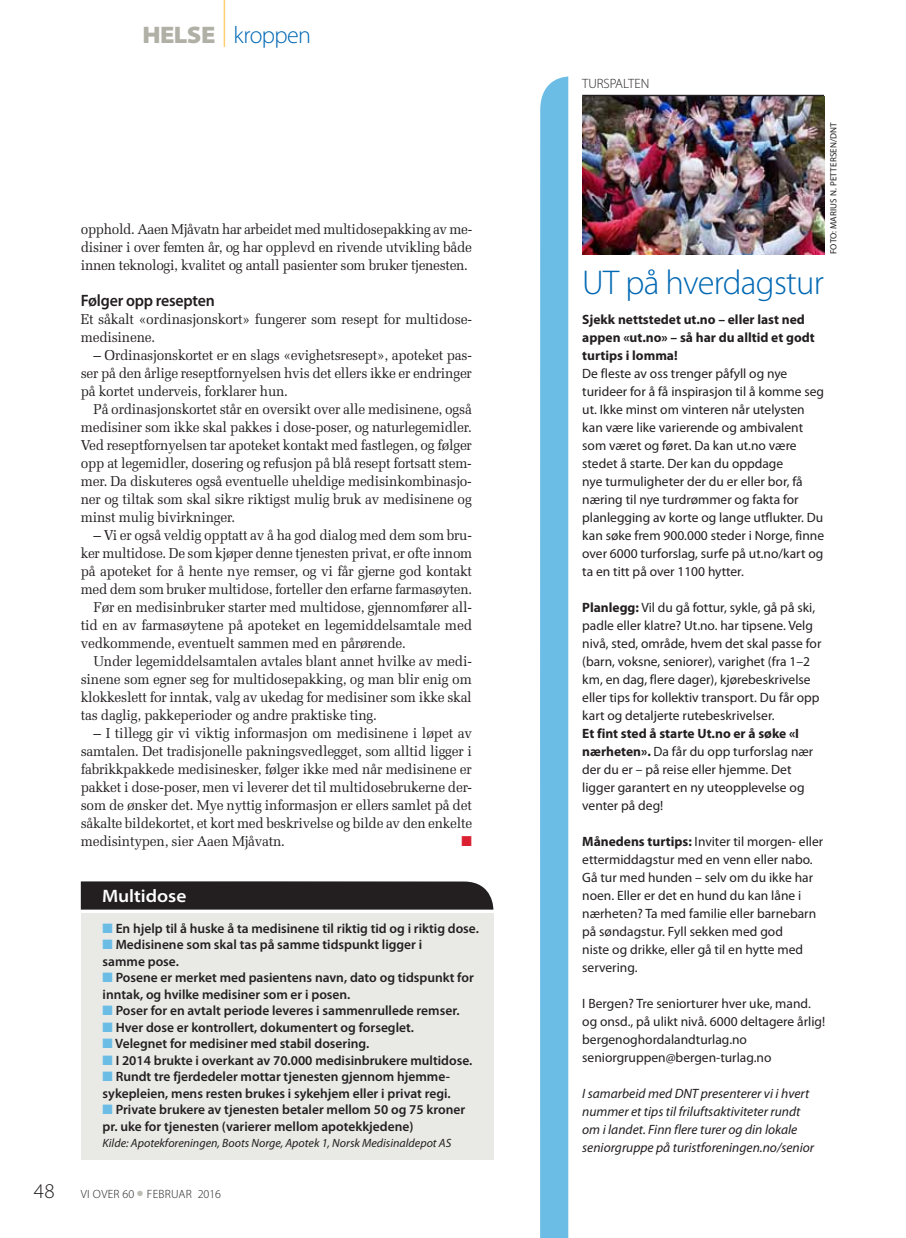
<style>
.page{position:relative;width:906px;height:1238px;background:#fff}
.page>*{position:absolute;margin:0;border:0;box-sizing:border-box;transform-origin:0 0}
.t1{font:300 34.5px "Myriad Pro";letter-spacing:-.02em;color:#0168b3}
.t2{font:300 24px "Myriad Pro";color:#0168b3}
.t3{font:600 semi-expanded 18px "Myriad Pro";color:#fff}
.t4{font:600 16.5px "Myriad Pro";letter-spacing:-.015em;color:#231f20;scale:.96 1}
.t5{font:14.25px/18px "Melior LT Std";letter-spacing:-.015em;color:#231f20;text-align:justify;scale:.96 1}
.t6{font:14.25px/18px "Melior LT Std";letter-spacing:-.015em;color:#231f20}
.t7{font:14.25px "Melior LT Std";letter-spacing:-.015em;color:#231f20;scale:.95 1}
.t8{font:14.25px "Zapf Dingbats Std";color:#da2031;scale:.96 1}
.t9{font:13.5px/18px "Myriad Pro";color:#231f20}
.t10{font:600 13.5px/16.5px "Myriad Pro";color:#231f20}
.t11{font:italic 13.5px/18px "Myriad Pro";color:#231f20}
.t12{font:700 13.5px/18px "Myriad Pro";color:#231f20}
.t13{font:300 13.5px "Myriad Pro";color:#231f20}
.t14{font:italic 12px "Myriad Pro";color:#231f20}
.t15{font:300 12px "Myriad Pro";letter-spacing:.02em;color:#231f20}
.t16{font:9px "Myriad Pro";letter-spacing:.02em;color:#231f20}
.s1{font-weight:900;font-stretch:semi-expanded;color:#b0b0a6}
.s2{color:#6bbde5}
.s3{font-size:21px}
.s4{color:#bcbcb4}
.s5{font-weight:700}
</style>
<div class="page">
<div style="left:81px;top:881px;width:413px;height:28px;background:#231f20"></div>
<div style="left:81px;top:913px;width:412px;height:246px;background:#e9e9e6"></div>
<svg style="left:540px;top:76px;width:28px;height:1161px;background:#6ebee5"></svg>
<hr style="left:224px;top:0;width:1px;height:47px;background:#fece70">
<img style="left:582px;top:96px;width:242px;height:158px">
<hr style="left:582px;top:95px;width:242px;height:1px;background:#231f20">
<h2 class="t2" style="left:142px;top:21px;width:170px"><span class="s1">HELSE</span> kroppen</h2>
<p class="t5" style="left:81px;top:220px;width:409px">opphold. Aaen Mjåvatn har arbeidet med multidosepakking av me&shy;disiner i over femten år, og har opplevd en rivende utvikling både innen teknologi, kvalitet og antall pasienter som bruker tjenesten.</p>
<p class="t4" style="left:81px;top:290px;width:141px">Følger opp resepten</p>
<p class="t6" style="left:81px;top:310px;width:391px">Et såkalt «ordinasjonskort» fungerer som resept for multidose&shy;medisinene.</p>
<p class="t5" style="left:81px;top:346px;width:409px;text-indent:13px">– Ordinasjonskortet er en slags «evighetsresept», apoteket pas&shy;ser på den årlige reseptfornyelsen hvis det ellers ikke er endringer på kortet underveis, forklarer hun.</p>
<p class="t5" style="left:81px;top:400px;width:409px;text-indent:13px">På ordinasjonskortet står en oversikt over alle medisinene, også medisiner som ikke skal pakkes i dose-poser, og naturlegemidler.<br>Ved reseptfornyelsen tar apoteket kontakt med fastlegen, og følger opp at legemidler, dosering og refusjon på blå resept fortsatt stem&shy;mer. Da diskuteres også eventuelle uheldige medisinkombinasjo&shy;ner og tiltak som skal sikre riktigst mulig bruk av medisinene og minst mulig bivirkninger.</p>
<p class="t5" style="left:94px;top:526px;width:396px">– Vi er også veldig opptatt av å ha god dialog med dem som bru-</p>
<p class="t7" style="left:81px;top:545px;width:413px">ker multidose. De som kjøper denne tjenesten privat, er ofte innom</p>
<p class="t5" style="left:81px;top:562px;width:409px">på apoteket for å hente nye remser, og vi får gjerne god kontakt</p>
<p class="t7" style="left:81px;top:581px;width:413px">med dem som bruker multidose, forteller den erfarne farmasøyten.</p>
<p class="t5" style="left:94px;top:598px;width:395px">Før en medisinbruker starter med multidose, gjennomfører all-</p>
<p class="t6" style="left:81px;top:616px;width:393px">tid en av farmasøytene på apoteket en legemiddelsamtale med</p>
<p class="t5" style="left:81px;top:634px;width:340px">vedkommende, eventuelt sammen med en pårørende.</p>
<p class="t5" style="left:94px;top:652px;width:395px">Under legemiddelsamtalen avtales blant annet hvilke av medi-</p>
<p class="t5" style="left:81px;top:670px;width:409px">sinene som egner seg for multidosepakking, og man blir enig om</p>
<p class="t5" style="left:81px;top:688px;width:409px">klokkeslett for inntak, valg av ukedag for medisiner som ikke skal</p>
<p class="t5" style="left:81px;top:706px;width:310px">tas daglig, pakkeperioder og andre praktiske ting.</p>
<p class="t6" style="left:81px;top:724px;width:393px;text-align:justify;text-indent:13px">– I tillegg gir vi viktig informasjon om medisinene i løpet av samtalen. Det tradisjonelle pakningsvedlegget, som alltid ligger i fabrikkpakkede medisinesker, følger ikke med når medisinene er pakket i dose-poser, men vi leverer det til multidosebrukerne der&shy;som de ønsker det. Mye nyttig informasjon er ellers samlet på det såkalte bildekortet, et kort med beskrivelse og bilde av den enkelte medisintypen, sier Aaen Mjåvatn.</p>
<p class="t8" style="left:461px;top:834px;width:12px">■</p>
<h3 class="t3" style="left:102px;top:886px;width:86px">Multidose</h3>
<p class="t10" style="left:103px;top:919px;width:378px"><span class="s2">■</span> En hjelp til å huske å ta medisinene til riktig tid og i riktig dose.</p>
<p class="t10" style="left:103px;top:936px;width:321px"><span class="s2">■</span> Medisinene som skal tas på samme tidspunkt ligger i samme pose.</p>
<p class="t10" style="left:103px;top:969px;width:373px"><span class="s2">■</span> Posene er merket med pasientens navn, dato og tidspunkt for inntak, og hvilke medisiner som er i posen.</p>
<p class="t10" style="left:103px;top:1002px;width:358px"><span class="s2">■</span> Poser for en avtalt periode leveres i sammenrullede remser.</p>
<p class="t10" style="left:103px;top:1018px;width:313px"><span class="s2">■</span> Hver dose er kontrollert, dokumentert og forseglet.</p>
<p class="t10" style="left:103px;top:1035px;width:268px"><span class="s2">■</span> Velegnet for medisiner med stabil dosering.</p>
<p class="t10" style="left:103px;top:1051px;width:371px"><span class="s2">■</span> I 2014 brukte i overkant av 70.000 medisinbrukere multidose.</p>
<p class="t10" style="left:103px;top:1068px;width:350px"><span class="s2">■</span> Rundt tre fjerdedeler mottar tjenesten gjennom hjemme&shy;sykepleien, mens resten brukes i sykehjem eller i privat regi.</p>
<p class="t10" style="left:103px;top:1101px;width:364px"><span class="s2">■</span> Private brukere av tjenesten betaler mellom 50 og 75 kroner pr. uke for tjenesten (varierer mellom apotekkjedene)</p>
<p class="t14" style="left:103px;top:1135px;width:350px">Kilde: Apotekforeningen, Boots Norge, Apotek 1, Norsk Medisinaldepot AS</p>
<p class="t15" style="left:34px;top:1186px;width:189px"><span class="s3">48</span> vi over 60 <span class="s4">●</span> februar 2016</p>
<p class="t13" style="left:582px;top:76px;width:14px">TURSP</p>
<p class="t13" style="left:615px;top:76px;width:27px">ALTEN</p>
<p class="t16" style="left:828px;top:254px;width:133px;rotate:-90deg">Foto: Marius N. Pettersen/DNT</p>
<h1 class="t1" style="left:582px;top:263px;width:243px">UT på hverdagstur</h1>
<p class="t12" style="left:582px;top:310px;width:234px">Sjekk nettstedet ut.no – eller last ned appen «ut.no» – så har du alltid et godt turtips i lomma!</p>
<p class="t9" style="left:582px;top:364px;width:243px">De fleste av oss trenger påfyll og nye turideer for å få inspirasjon til å komme seg ut. I kke minst om vinteren når utelysten kan være like varierende og ambivalent som været og føret. Da kan ut.no være stedet å starte. Der kan du oppdage<br>nye turmuligheter der du er eller bor, få næring til nye turdrømmer og fakta for planlegging av korte og lange utflukter. Du kan søke frem 900.000 steder i Norge, finne over 6000 turforslag, surfe på ut.no/kart og ta en titt på over 1100 hytter.</p>
<p class="t9" style="left:582px;top:598px;width:241px"><span class="s5">Planlegg:</span> Vil du gå fottur, sykle, gå på ski, padle eller klatre? Ut.no. har tipsene. Velg nivå, sted, område, hvem det skal passe for (barn, voksne, seniorer), varighet (fra 1–2 km, en dag, flere dager), kjørebeskrivelse eller tips for kollektiv transport. Du får opp kart og detaljerte rutebeskrivelser.</p>
<p class="t9" style="left:582px;top:724px;width:233px"><span class="s5">Et fint sted å starte Ut.no er å søke «I nærheten».</span> Da får du opp turforslag nær der du er – på reise eller hjemme. Det ligger garantert en ny uteopplevelse og venter på deg!</p>
<p class="t9" style="left:582px;top:832px;width:242px"><span class="s5">Månedens turtips:</span> I nviter til morgen- eller ettermiddagstur med en venn eller nabo.<br>Gå tur med hunden – selv om du ikke har noen. Eller er det en hund du kan låne i nærheten? Ta med familie eller barnebarn på søndagstur. Fyll sekken med god<br>niste og drikke, eller gå til en hytte med servering.</p>
<p class="t9" style="left:582px;top:994px;width:244px">I Bergen? Tre seniorturer hver uke, mand. og onsd., på ulikt nivå. 6000 deltagere årlig! bergenoghordalandturlag.no seniorgruppen@bergen-turlag.no</p>
<p class="t11" style="left:582px;top:1084px;width:233px">I samarbeid med DNT presenterer vi i hvert nummer et tips til friluftsaktiviteter rundt om i landet. Finn flere turer og din lokale seniorgruppe på turistforeningen.no/senior</p>
</div>
